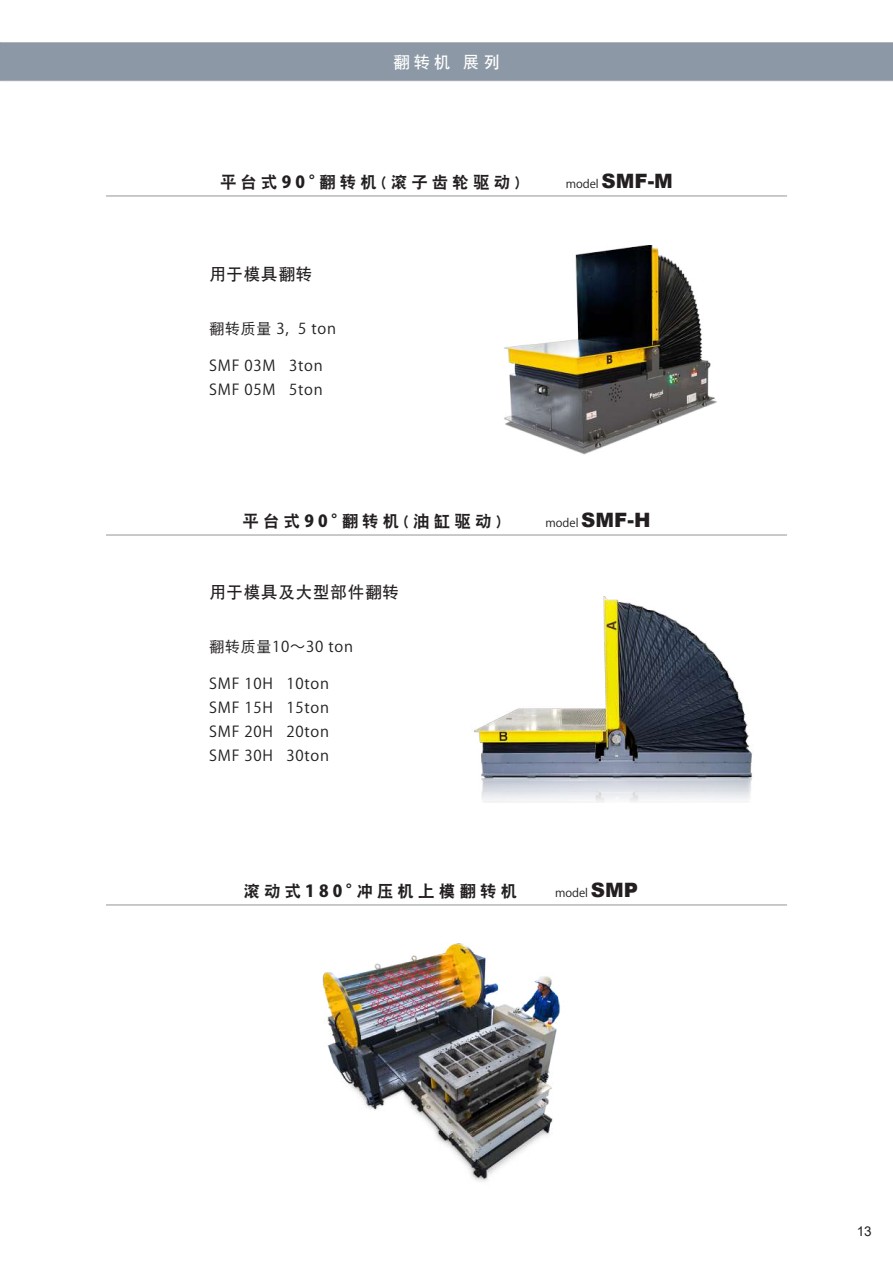
<style>
.page{position:relative;width:893px;height:1263px;background:#fff}
.page>*{position:absolute;margin:0;border:0;box-sizing:border-box;transform-origin:0 0}
.t1{font:16.5px "DF Hei GB W9";letter-spacing:.25em;color:#231f20}
.t2{font:16.5px "DF Hei GB W7";letter-spacing:.05em;color:#231f20}
.t3{font:16.5px "DF Hei GB W7";color:#fff}
.t4{font:15px/24px "Koz Go Pr 6 N";letter-spacing:.05em;color:#231f20}
.t5{font:13.5px "Arial";color:#231f20}
.t6{font:11.55px "Koz Go Pro";color:#231f20}
.s1{font-family:"Koz Go Pro";font-weight:800}
.s2{font-family:"Arial";font-weight:900;font-size:19.8px}
.s3{font-family:"DF Hei GB W5"}
</style>
<div class="page">
<img style="left:322px;top:943px;width:238px;height:239px">
<img style="left:474px;top:596px;width:278px;height:206px">
<img style="left:504px;top:245px;width:213px;height:210px">
<hr style="left:106px;top:195px;width:681px;height:1px;background:#939598">
<hr style="left:106px;top:534px;width:681px;height:1px;background:#939598">
<hr style="left:106px;top:904px;width:681px;height:1px;background:#939598">
<div style="left:0;top:43px;width:893px;height:38px;background:#8c98a5"></div>
<hr style="left:1px;top:42px;width:892px;height:1px;background:#bcbdc0">
<hr style="left:1px;top:81px;width:892px;height:1px;background:#bcbdc0">
<p class="t3" style="left:393px;top:53px;width:108px">翻转机 展列</p>
<p class="t1" style="left:220px;top:173px;width:301px">平台式<span class="s1">90°</span>翻转机(滚子齿轮驱动)</p>
<p class="t6" style="left:566px;top:176px;width:109px">model <span class="s2">SMF-M</span></p>
<p class="t2" style="left:209px;top:265px;width:105px">用于模具翻转</p>
<p class="t4" style="left:209px;top:317px;width:128px"><span class="s3">翻转质量</span> 3, 5 ton</p>
<p class="t4" style="left:209px;top:354px;width:115px">SMF 03M 3ton<br>SMF 05M 5ton</p>
<p class="t1" style="left:242px;top:512px;width:260px">平台式<span class="s1">90°</span>翻转机(油缸驱动)</p>
<p class="t6" style="left:545px;top:515px;width:107px">model <span class="s2">SMF-H</span></p>
<p class="t2" style="left:209px;top:583px;width:191px">用于模具及大型部件翻转</p>
<p class="t4" style="left:209px;top:635px;width:145px"><span class="s3">翻转质量</span>10～30 ton</p>
<p class="t4" style="left:209px;top:672px;width:121px;text-align:justify">SMF 10H 10ton SMF 15H 15ton SMF 20H 20ton SMF 30H 30ton</p>
<p class="t1" style="left:243px;top:882px;width:275px">滚动式<span class="s1">180°</span>冲压机上模翻转机</p>
<p class="t6" style="left:555px;top:885px;width:85px">model <span class="s2">SMP</span></p>
<p class="t5" style="left:857px;top:1222px;width:17px">13</p>
</div>
